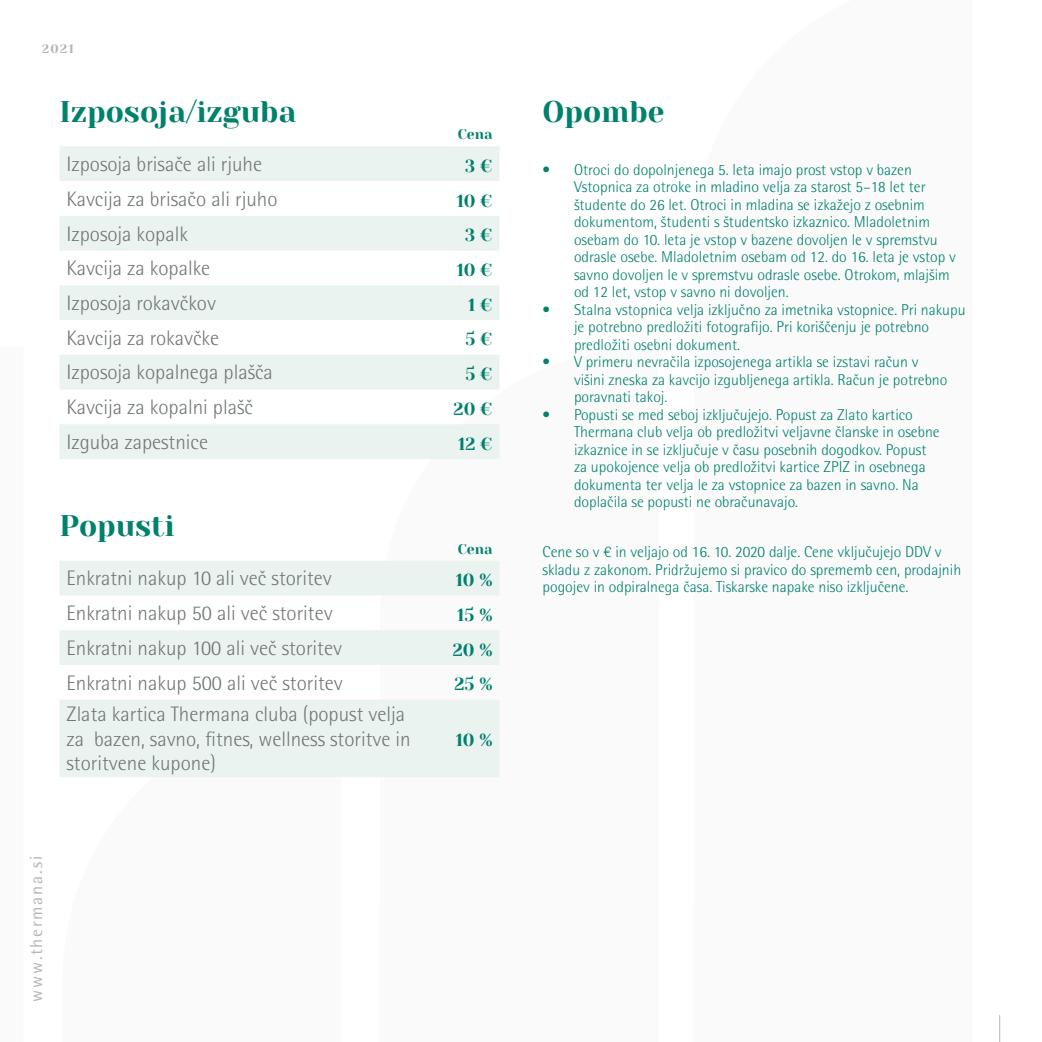
<style>
.page{position:relative;width:1042px;height:1042px;background:#fff}
.page>*{position:absolute;margin:0;border:0;box-sizing:border-box;transform-origin:0 0}
.t1{font:29.75px "Yeseva One";color:#00816b}
.t2{font:300 21px/24.5px "Rotis Semi Sans Pro Cyr";color:#717678}
.t3{font:17.5px "Yeseva One";color:#00816b}
.t4{font:17.5px "Rotis Semi Sans Pro Cyr";letter-spacing:.1em;color:#b1b4b6}
.t5{font:300 15.75px/17.5px "Rotis Semi Sans Pro Cyr";color:#00816b}
.t6{font:14px "Yeseva One";color:#00816b}
.t7{font:12.25px "Yeseva One";color:#b1b4b6}
</style>
<div class="page">
<svg style="left:999px;top:1015px;width:1px;height:27px"></svg>
<svg style="left:60px;top:146px;width:439px;height:313px;fill:#eaf3f0"></svg>
<svg style="left:60px;top:561px;width:439px;height:216px;fill:#eaf3f0"></svg>
<p class="t7" style="left:42px;top:40px;width:33px">2021</p>
<h1 class="t1" style="left:60px;top:89px;width:238px">Izposoja/izguba</h1>
<p class="t6" style="left:458px;top:124px;width:36px">Cena</p>
<h2 class="t2" style="left:67px;top:152px;width:197px">Izposoja brisače ali rjuhe</h2>
<p class="t3" style="left:465px;top:153px;width:29px">3 €</p>
<h2 class="t2" style="left:67px;top:187px;width:212px">Kavcija za brisačo ali rjuho</h2>
<p class="t3" style="left:457px;top:188px;width:37px">10 €</p>
<h2 class="t2" style="left:67px;top:221px;width:123px">Izposoja kopalk</h2>
<p class="t3" style="left:465px;top:222px;width:29px">3 €</p>
<h2 class="t2" style="left:67px;top:256px;width:145px">Kavcija za kopalke</h2>
<p class="t3" style="left:457px;top:257px;width:37px">10 €</p>
<h2 class="t2" style="left:67px;top:291px;width:151px">Izposoja rokavčkov</h2>
<p class="t3" style="left:468px;top:292px;width:26px">1 €</p>
<h2 class="t2" style="left:67px;top:326px;width:154px">Kavcija za rokavčke</h2>
<p class="t3" style="left:465px;top:326px;width:29px">5 €</p>
<h2 class="t2" style="left:67px;top:360px;width:208px">Izposoja kopalnega plašča</h2>
<p class="t3" style="left:465px;top:361px;width:29px">5 €</p>
<h2 class="t2" style="left:67px;top:395px;width:188px">Kavcija za kopalni plašč</h2>
<p class="t3" style="left:454px;top:396px;width:40px">20 €</p>
<h2 class="t2" style="left:67px;top:430px;width:143px">Izguba zapestnice</h2>
<p class="t3" style="left:458px;top:431px;width:36px">12 €</p>
<h1 class="t1" style="left:60px;top:504px;width:117px">Popusti</h1>
<p class="t6" style="left:458px;top:539px;width:36px">Cena</p>
<h2 class="t2" style="left:67px;top:566px;width:267px">Enkratni nakup 10 ali več storitev</h2>
<p class="t3" style="left:456px;top:567px;width:38px">10 %</p>
<h2 class="t2" style="left:67px;top:601px;width:268px">Enkratni nakup 50 ali več storitev</h2>
<p class="t3" style="left:457px;top:602px;width:37px">15 %</p>
<h2 class="t2" style="left:67px;top:636px;width:277px">Enkratni nakup 100 ali več storitev</h2>
<p class="t3" style="left:453px;top:637px;width:41px">20 %</p>
<h2 class="t2" style="left:67px;top:670px;width:278px">Enkratni nakup 500 ali več storitev</h2>
<p class="t3" style="left:454px;top:671px;width:40px">25 %</p>
<h2 class="t2" style="left:67px;top:702px;width:346px">Zlata kartica Thermana cluba (popust velja za bazen, savno, fitnes, wellness storitve in storitvene kupone)</h2>
<p class="t3" style="left:456px;top:727px;width:38px">10 %</p>
<p class="t4" style="left:26px;top:1002px;width:147px;rotate:-90deg">www.thermana.si</p>
<h1 class="t1" style="left:542px;top:89px;width:123px">Opombe</h1>
<p class="t5" style="left:574px;top:161px;width:383px;text-indent:-32px">• Otroci do dopolnjenega 5. leta imajo prost vstop v bazen Vstopnica za otroke in mladino velja za starost 5–18 let ter študente do 26 let. Otroci in mladina se izkažejo z osebnim dokumentom, študenti s študentsko izkaznico. Mladoletnim osebam do 10. leta je vstop v bazene dovoljen le v spremstvu odrasle osebe. Mladoletnim osebam od 12. do 16. leta je vstop v savno dovoljen le v spremstvu odrasle osebe. Otrokom, mlajšim od 12 let, vstop v savno ni dovoljen.</p>
<p class="t5" style="left:574px;top:301px;width:393px;text-indent:-32px">• Stalna vstopnica velja izključno za imetnika vstopnice. Pri nakupu je potrebno predložiti fotografijo. Pri koriščenju je potrebno predložiti osebni dokument.</p>
<p class="t5" style="left:574px;top:353px;width:375px;text-indent:-32px">• V primeru nevračila izposojenega artikla se izstavi račun v višini zneska za kavcijo izgubljenega artikla. Račun je potrebno poravnati takoj.</p>
<p class="t5" style="left:574px;top:406px;width:367px;text-indent:-32px">• Popusti se med seboj izključujejo. Popust za Zlato kartico Thermana club velja ob predložitvi veljavne članske in osebne izkaznice in se izključuje v času posebnih dogodkov. Popust za upokojence velja ob predložitvi kartice ZPIZ in osebnega dokumenta ter velja le za vstopnice za bazen in savno. Na doplačila se popusti ne obračunavajo.</p>
<p class="t5" style="left:542px;top:543px;width:420px">Cene so v € in veljajo od 16. 10. 2020 dalje. Cene vključujejo DDV v skladu z zakonom. Pridržujemo si pravico do sprememb cen, prodajnih pogojev in odpiralnega časa. Tiskarske napake niso izključene.</p>
</div>
